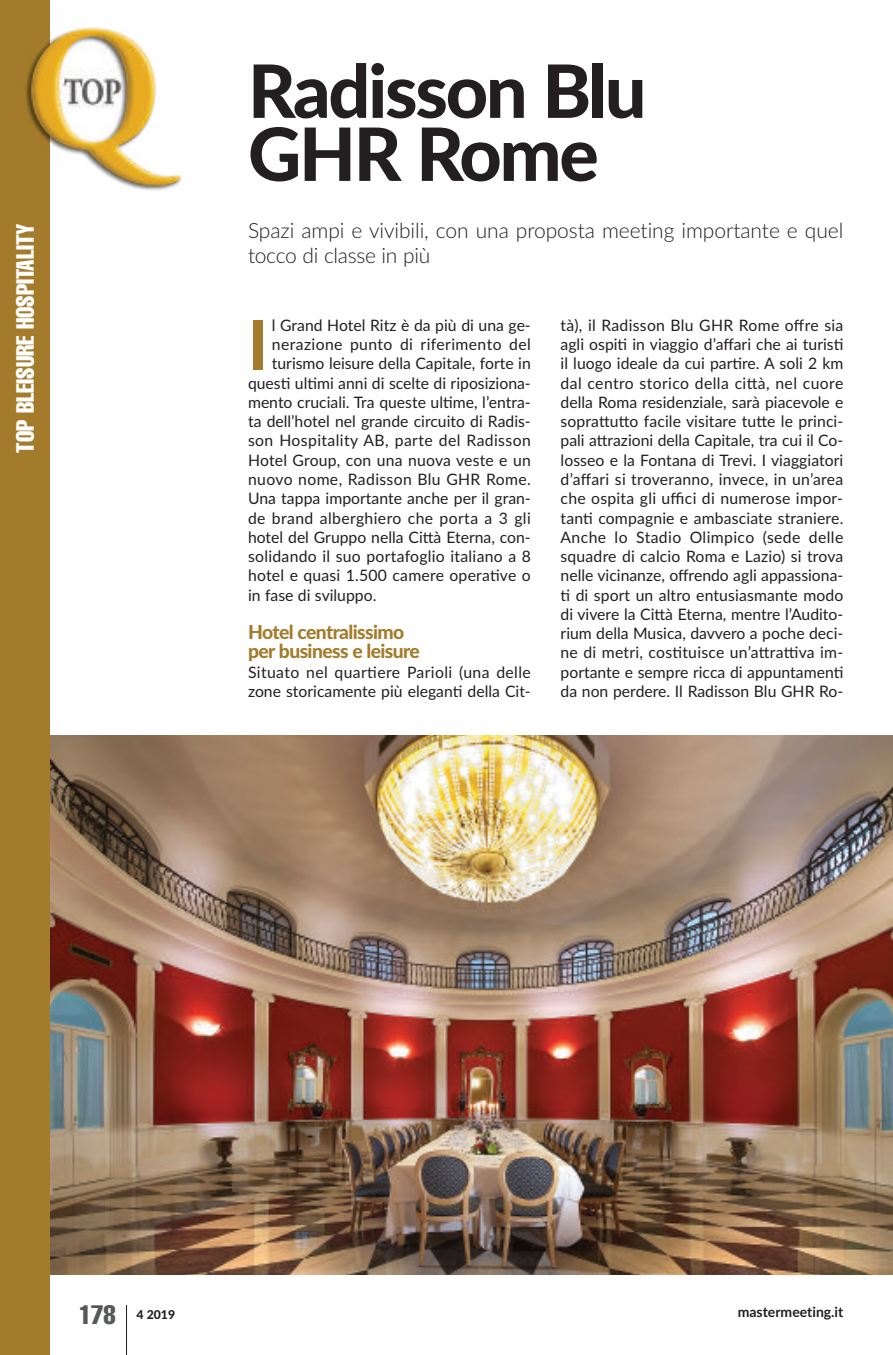
<style>
.page{position:relative;width:893px;height:1355px;background:#fff}
.page>*{position:absolute;margin:0;border:0;box-sizing:border-box;transform-origin:0 0}
.t1{font:800 73.5px/63px "Lato";letter-spacing:-.03em;color:#231f20}
.t2{font:700 68.77px "Lato";color:#a37b2b}
.t3{font:extra-condensed 26.25px "Helvetica";color:#57585a}
.t4{font:extra-condensed 24.5px "Helvetica";color:#fff}
.t5{font:300 21px/24.5px "Lato";letter-spacing:-.005em;color:#231f20}
.t6{font:800 19.25px/19.2px "Lato";letter-spacing:-.03em;color:#a37b2b}
.t7{font:15.75px/19.2px "Lato";color:#231f20;text-align:justify}
.t8{font:15.75px "Lato";letter-spacing:.025em;color:#231f20}
.t9{font:15.75px "Lato";letter-spacing:.02em;color:#231f20}
.t10{font:700 14px "Lato";color:#231f20}
.t11{font:800 12.25px "Lato";color:#231f20}
</style>
<div class="page">
<img style="left:50px;top:735px;width:843px;height:539px">
<hr style="left:126px;top:1305px;width:1px;height:49px;background:#231f20">
<div style="left:0;top:0;width:50px;height:1354px;background:#a37b2b"></div>
<img style="left:25px;top:27px;width:157px;height:164px">
<h3 class="t4" style="left:16px;top:452px;width:231px;rotate:-90deg">TOP BLEISURE HOSPITALITY</h3>
<h1 class="t1" style="left:248px;top:61px;width:400px">Radisson Blu<br>GHR Rome</h1>
<h3 class="t5" style="left:248px;top:219px;width:597px">Spazi ampi e vivibili, con una proposta meeting importante e quel tocco di classe in più</h3>
<h2 class="t2" style="left:248px;top:305px;width:22px">I</h2>
<p class="t7" style="left:272px;top:316px;width:260px">l Grand Hotel Ritz è da più di una ge-</p>
<p class="t8" style="left:272px;top:335px;width:260px">nerazione punto di riferimento del</p>
<p class="t7" style="left:272px;top:354px;width:260px">turismo leisure della Capitale, forte in</p>
<p class="t7" style="left:248px;top:373px;width:284px">questi ultimi anni di scelte di riposiziona-</p>
<p class="t7" style="left:248px;top:393px;width:284px">mento cruciali. Tra queste ultime, l’entra-</p>
<p class="t7" style="left:248px;top:412px;width:284px">ta dell’hotel nel grande circuito di Radis-</p>
<p class="t8" style="left:248px;top:432px;width:284px">son Hospitality AB, parte del Radisson</p>
<p class="t7" style="left:248px;top:450px;width:284px">Hotel Group, con una nuova veste e un</p>
<p class="t8" style="left:248px;top:470px;width:284px">nuovo nome, Radisson Blu GHR Rome.</p>
<p class="t7" style="left:248px;top:489px;width:284px">Una tappa importante anche per il gran-</p>
<p class="t8" style="left:248px;top:509px;width:284px">de brand alberghiero che porta a 3 gli</p>
<p class="t7" style="left:248px;top:527px;width:284px">hotel del Gruppo nella Città Eterna, con-</p>
<p class="t9" style="left:248px;top:547px;width:284px">solidando il suo portafoglio italiano a 8</p>
<p class="t7" style="left:248px;top:566px;width:284px">hotel e quasi 1.500 camere operative o</p>
<p class="t7" style="left:248px;top:585px;width:130px">in fase di sviluppo.</p>
<p class="t6" style="left:248px;top:622px;width:173px">Hotel centralissimo per business e leisure</p>
<p class="t7" style="left:248px;top:662px;width:284px">Situato nel quartiere Parioli (una delle zone storicamente più eleganti della Cit-</p>
<p class="t7" style="left:561px;top:316px;width:284px">tà), il Radisson Blu GHR Rome offre sia agli ospiti in viaggio d’affari che ai turisti il luogo ideale da cui partire. A soli 2 km dal centro storico della città, nel cuore della Roma residenziale, sarà piacevole e soprattutto facile visitare tutte le princi&shy;pali attrazioni della Capitale, tra cui il Co&shy;losseo e la Fontana di Trevi. I viaggiatori d’affari si troveranno, invece, in un’area che ospita gli uffici di numerose impor&shy;tanti compagnie e ambasciate straniere.<br>Anche lo Stadio Olimpico (sede delle squadre di calcio Roma e Lazio) si trova nelle vicinanze, offrendo agli appassiona&shy;ti di sport un altro entusiasmante modo di vivere la Città Eterna, mentre l’Audito&shy;rium della Musica, davvero a poche deci&shy;ne di metri, costituisce un’attrattiva im&shy;portante e sempre ricca di appuntamenti da non perdere. Il Radisson Blu GHR Ro-</p>
<h3 class="t3" style="left:79px;top:1305px;width:38px">178</h3>
<p class="t11" style="left:136px;top:1307px;width:40px">4 2019</p>
<p class="t10" style="left:738px;top:1303px;width:107px">mastermeeting.it</p>
</div>
